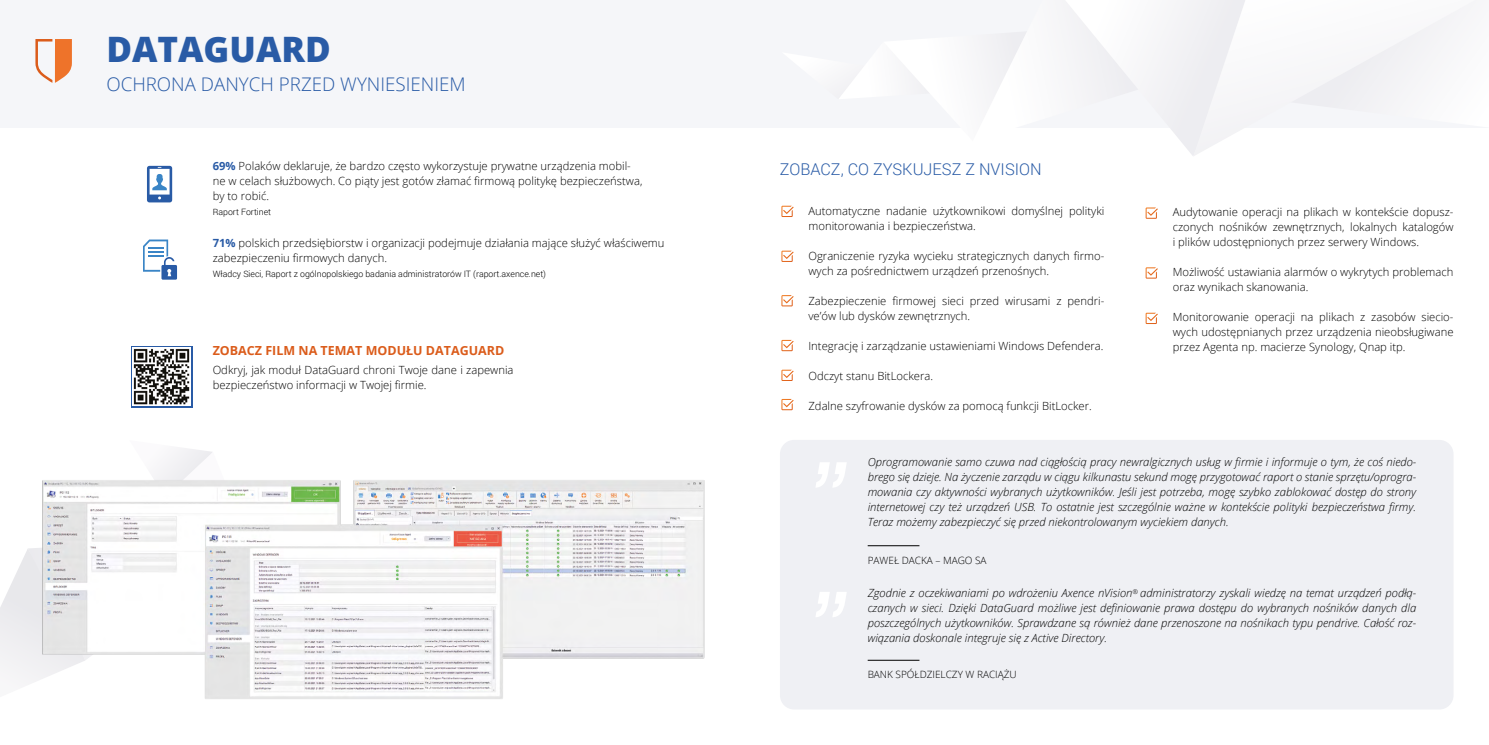
<style>
.page{position:relative;width:1489px;height:745px;background:#fff}
.page>*{position:absolute;margin:0;border:0;box-sizing:border-box;transform-origin:0 0}
.t1{font:800 35px "Open Sans";color:#295ba6}
.t2{font:300 18.75px "Open Sans";color:#295ba6}
.t3{font:300 16.25px "Roboto";color:#295ba6}
.t4{font:700 12.5px "Open Sans";color:#db5c1b}
.t5{font:300 11.25px/15px "Open Sans";color:#000}
.t6{font:italic 300 11.25px/15px "Open Sans";color:#000;text-align:justify}
.t7{font:300 10px "Open Sans";color:#000}
.t8{font:300 8.75px "Roboto";color:#000}
.s1{font-weight:700;color:#295ba6}
</style>
<div class="page">
<svg style="left:0;top:448px;width:212px;height:236px"></svg>
<div style="left:780px;top:439px;width:673px;height:270px;background:#eff0f4;border-radius:14px"></div>
<hr style="left:867px;top:659px;width:52px;height:1px;background:#000">
<svg style="left:816px;top:592px;width:30px;height:25px"></svg>
<div style="left:0;top:0;width:744px;height:128px;background:#f5f6f9"></div>
<div style="left:744px;top:0;width:744px;height:128px;background:#f5f6f9"></div>
<svg style="left:35px;top:39px;width:37px;height:44px"></svg>
<hr style="left:867px;top:545px;width:52px;height:1px;background:#000">
<svg style="left:816px;top:462px;width:30px;height:25px"></svg>
<svg style="left:1170px;top:128px;width:73px;height:28px"></svg>
<img style="left:36px;top:475px;width:669px;height:224px">
<svg style="left:147px;top:166px;width:25px;height:36px"></svg>
<svg style="left:143px;top:239px;width:34px;height:40px"></svg>
<div style="left:131px;top:345px;width:61px;height:62px;background:linear-gradient(to right,#fff,#fff)"></div>
<img style="left:133px;top:347px;width:58px;height:58px">
<svg style="left:781px;top:205px;width:12px;height:12px"></svg>
<svg style="left:1145px;top:207px;width:12px;height:12px"></svg>
<svg style="left:781px;top:250px;width:12px;height:12px"></svg>
<svg style="left:781px;top:295px;width:12px;height:11px"></svg>
<svg style="left:1145px;top:267px;width:12px;height:11px"></svg>
<svg style="left:1145px;top:312px;width:12px;height:12px"></svg>
<svg style="left:781px;top:339px;width:12px;height:12px"></svg>
<svg style="left:781px;top:369px;width:12px;height:12px"></svg>
<svg style="left:781px;top:398px;width:12px;height:12px"></svg>
<h1 class="t1" style="left:106px;top:23px;width:226px">DATAGUARD</h1>
<h2 class="t2" style="left:106px;top:71px;width:361px">OCHRONA DANYCH PRZED WYNIESIENIEM</h2>
<p class="t5" style="left:213px;top:158px;width:431px"><span class="s1">69%</span> Polaków deklaruje, że bardzo często wykorzystuje prywatne urządzenia mobil&shy;ne w celach służbowych. Co piąty jest gotów złamać firmową politykę bezpieczeństwa, by to robić.</p>
<p class="t8" style="left:213px;top:206px;width:60px">Raport Fortinet</p>
<p class="t5" style="left:213px;top:235px;width:453px"><span class="s1">71%</span> polskich przedsiębiorstw i organizacji podejmuje działania mające służyć właściwemu zabezpieczeniu firmowych danych.</p>
<p class="t8" style="left:213px;top:267px;width:335px">Władcy Sieci, Raport z ogólnopolskiego badania administratorów IT (raport.axence.net)</p>
<p class="t4" style="left:213px;top:341px;width:293px">ZOBACZ FILM NA TEMAT MODUŁU DATAGUARD</p>
<p class="t5" style="left:213px;top:362px;width:302px">Odkryj, jak moduł DataGuard chroni Twoje dane i zapewnia bezpieczeństwo informacji w Twojej firmie.</p>
<h3 class="t3" style="left:780px;top:157px;width:263px">ZOBACZ, CO ZYSKUJESZ Z NVISION</h3>
<p class="t5" style="left:808px;top:203px;width:297px">Automatyczne nadanie użytkownikowi domyślnej polityki monitorowania i bezpieczeństwa.</p>
<p class="t5" style="left:808px;top:248px;width:297px">Ograniczenie ryzyka wycieku strategicznych danych firmo&shy;wych za pośrednictwem urządzeń przenośnych.</p>
<p class="t5" style="left:808px;top:293px;width:297px">Zabezpieczenie firmowej sieci przed wirusami z pendri&shy;ve’ów lub dysków zewnętrznych.</p>
<p class="t5" style="left:808px;top:338px;width:296px">Integrację i zarządzanie ustawieniami Windows Defendera.</p>
<p class="t5" style="left:808px;top:368px;width:126px">Odczyt stanu BitLockera.</p>
<p class="t5" style="left:808px;top:398px;width:285px">Zdalne szyfrowanie dysków za pomocą funkcji BitLocker.</p>
<p class="t5" style="left:1172px;top:204px;width:282px;text-align:justify">Audytowanie operacji na plikach w kontekście dopusz&shy;czonych nośników zewnętrznych, lokalnych katalogów i plików udostępnionych przez serwery Windows.</p>
<p class="t5" style="left:1172px;top:264px;width:282px">Możliwość ustawiania alarmów o wykrytych problemach oraz wynikach skanowania.</p>
<p class="t5" style="left:1172px;top:309px;width:282px;text-align:justify">Monitorowanie operacji na plikach z zasobów siecio&shy;wych udostępnianych przez urządzenia nieobsługiwane przez Agenta np. macierze Synology, Qnap itp.</p>
<p class="t6" style="left:867px;top:454px;width:550px">Oprogramowanie samo czuwa nad ciągłością pracy newralgicznych usług w firmie i informuje o tym, że coś niedo&shy;brego się dzieje. Na życzenie zarządu w ciągu kilkunastu sekund mogę przygotować raport o stanie sprzętu/oprogra&shy;mowania czy aktywności wybranych użytkowników. Jeśli jest potrzeba, mogę szybko zablokować dostęp do strony internetowej czy też urządzeń USB. To ostatnie jest szczególnie ważne w kontekście polityki bezpieczeństwa firmy.<br>Teraz możemy zabezpieczyć się przed niekontrolowanym wyciekiem danych.</p>
<p class="t7" style="left:867px;top:552px;width:120px">PAWEŁ DACKA – MAGO SA</p>
<p class="t6" style="left:867px;top:585px;width:550px">Zgodnie z oczekiwaniami po wdrożeniu Axence nVision<sup>®</sup> administratorzy zyskali wiedzę na temat urządzeń podłą&shy;czanych w sieci. Dzięki DataGuard możliwe jest definiowanie prawa dostępu do wybranych nośników danych dla poszczególnych użytkowników. Sprawdzane są również dane przenoszone na nośnikach typu pendrive. Całość roz&shy;wiązania doskonale integruje się z Active Directory.</p>
<p class="t7" style="left:867px;top:667px;width:150px">BANK SPÓŁDZIELCZY W RACIĄŻU</p>
</div>
